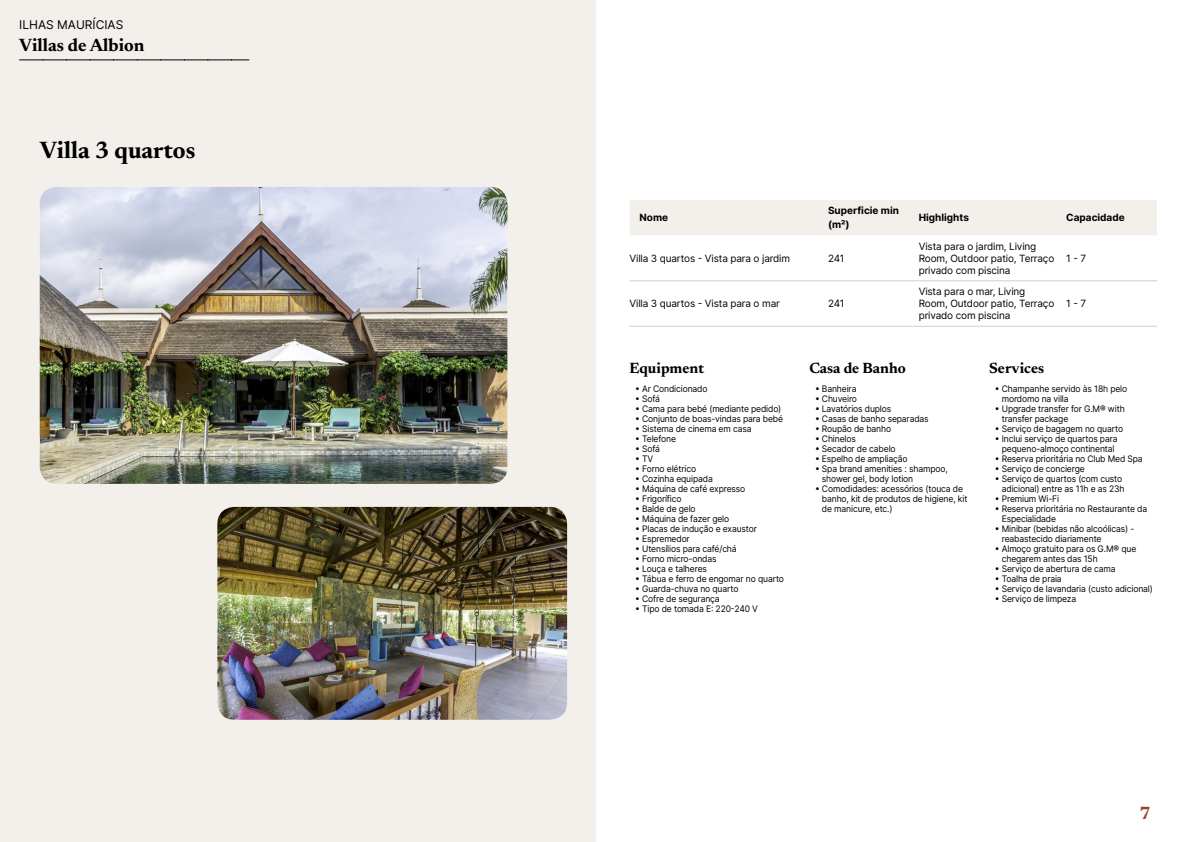
<style>
.page{position:relative;width:1191px;height:842px;background:#fff}
.page>*{position:absolute;margin:0;border:0;box-sizing:border-box;transform-origin:0 0}
.t1{font:700 24px "Newsreader 24 pt";color:#000}
.t2{font:700 18px "Newsreader 24 pt";color:#000}
.t3{font:700 18px "Newsreader 24 pt";color:#9d432c}
.t4{font:700 15px "Newsreader 24 pt";color:#000}
.t5{font:12px "Inter";color:#000}
.t6{font:10px/12px "Inter";letter-spacing:-.015em;color:#000}
.t7{font:700 10px/14px "Inter";color:#000}
.t8{font:9px/10px "Inter";letter-spacing:-.015em;color:#000;scale:.95 1}
</style>
<div class="page">
<div style="left:0;top:0;width:595px;height:842px;background:#f3f0ec"></div>
<img style="left:40px;top:187px;width:467px;height:297px">
<img style="left:217px;top:507px;width:350px;height:213px">
<svg style="left:20px;top:60px;width:229px;height:1px"></svg>
<div style="left:630px;top:200px;width:527px;height:35px;background:#f3f0ec"></div>
<hr style="left:629px;top:280px;width:199px;height:1px;background:#d7cdc1">
<hr style="left:828px;top:280px;width:90px;height:1px;background:#d7cdc1">
<hr style="left:918px;top:280px;width:148px;height:1px;background:#d7cdc1">
<hr style="left:1066px;top:280px;width:91px;height:1px;background:#d7cdc1">
<hr style="left:629px;top:326px;width:199px;height:1px;background:#d7cdc1">
<hr style="left:828px;top:326px;width:90px;height:1px;background:#d7cdc1">
<hr style="left:918px;top:326px;width:148px;height:1px;background:#d7cdc1">
<hr style="left:1066px;top:326px;width:91px;height:1px;background:#d7cdc1">
<h3 class="t5" style="left:19px;top:15px;width:106px">ILHAS MAURÍCIAS</h3>
<h2 class="t2" style="left:19px;top:32px;width:127px">Villas de Albion</h2>
<h1 class="t1" style="left:40px;top:133px;width:157px">Villa 3 quartos</h1>
<p class="t7" style="left:639px;top:210px;width:30px">Nome</p>
<p class="t7" style="left:828px;top:203px;width:72px">Superficie min (m²)</p>
<p class="t7" style="left:918px;top:210px;width:52px">Highlights</p>
<p class="t7" style="left:1066px;top:210px;width:60px">Capacidade</p>
<p class="t6" style="left:629px;top:252px;width:162px">Villa 3 quartos - Vista para o jardim</p>
<p class="t6" style="left:828px;top:252px;width:18px">241</p>
<p class="t6" style="left:918px;top:240px;width:137px">Vista para o jardim, Living<br>Room, Outdoor patio, Terraço privado com piscina</p>
<p class="t6" style="left:1066px;top:252px;width:21px">1 - 7</p>
<p class="t6" style="left:629px;top:297px;width:152px">Villa 3 quartos - Vista para o mar</p>
<p class="t6" style="left:828px;top:297px;width:18px">241</p>
<p class="t6" style="left:918px;top:285px;width:137px">Vista para o mar, Living<br>Room, Outdoor patio, Terraço privado com piscina</p>
<p class="t6" style="left:1066px;top:297px;width:21px">1 - 7</p>
<h3 class="t4" style="left:629px;top:357px;width:76px">Equipment</h3>
<p class="t8" style="left:635px;top:383px;width:78px">• Ar Condicionado</p>
<p class="t8" style="left:635px;top:393px;width:28px">• Sofá</p>
<p class="t8" style="left:635px;top:403px;width:155px">• Cama para bebé (mediante pedido)</p>
<p class="t8" style="left:635px;top:413px;width:157px">• Conjunto de boas-vindas para bebé</p>
<p class="t8" style="left:635px;top:423px;width:124px">• Sistema de cinema em casa</p>
<p class="t8" style="left:635px;top:433px;width:44px">• Telefone</p>
<p class="t8" style="left:635px;top:443px;width:28px">• Sofá</p>
<p class="t8" style="left:635px;top:453px;width:21px">• TV</p>
<p class="t8" style="left:635px;top:463px;width:66px">• Forno elétrico</p>
<p class="t8" style="left:635px;top:473px;width:83px">• Cozinha equipada</p>
<p class="t8" style="left:635px;top:483px;width:117px">• Máquina de café expresso</p>
<p class="t8" style="left:635px;top:493px;width:50px">• Frigorífico</p>
<p class="t8" style="left:635px;top:503px;width:65px">• Balde de gelo</p>
<p class="t8" style="left:635px;top:513px;width:101px">• Máquina de fazer gelo</p>
<p class="t8" style="left:635px;top:523px;width:130px">• Placas de indução e exaustor</p>
<p class="t8" style="left:635px;top:533px;width:59px">• Espremedor</p>
<p class="t8" style="left:635px;top:543px;width:108px">• Utensílios para café/chá</p>
<p class="t8" style="left:635px;top:553px;width:87px">• Forno micro-ondas</p>
<p class="t8" style="left:635px;top:563px;width:77px">• Louça e talheres</p>
<p class="t8" style="left:635px;top:573px;width:158px">• Tábua e ferro de engomar no quarto</p>
<p class="t8" style="left:635px;top:583px;width:110px">• Guarda-chuva no quarto</p>
<p class="t8" style="left:635px;top:593px;width:90px">• Cofre de segurança</p>
<p class="t8" style="left:635px;top:603px;width:131px">• Tipo de tomada E: 220-240 V</p>
<h3 class="t4" style="left:809px;top:357px;width:98px">Casa de Banho</h3>
<p class="t8" style="left:815px;top:383px;width:45px">• Banheira</p>
<p class="t8" style="left:815px;top:393px;width:46px">• Chuveiro</p>
<p class="t8" style="left:815px;top:403px;width:82px">• Lavatórios duplos</p>
<p class="t8" style="left:815px;top:413px;width:121px">• Casas de banho separadas</p>
<p class="t8" style="left:815px;top:423px;width:82px">• Roupão de banho</p>
<p class="t8" style="left:815px;top:433px;width:45px">• Chinelos</p>
<p class="t8" style="left:815px;top:443px;width:86px">• Secador de cabelo</p>
<p class="t8" style="left:815px;top:453px;width:99px">• Espelho de ampliação</p>
<p class="t8" style="left:822px;top:463px;width:134px;text-indent:-7px">• Spa brand amenities : shampoo, shower gel, body lotion</p>
<p class="t8" style="left:822px;top:483px;width:155px;text-indent:-7px">• Comodidades: acessórios (touca de banho, kit de produtos de higiene, kit de manicure, etc.)</p>
<h3 class="t4" style="left:989px;top:357px;width:57px">Services</h3>
<p class="t8" style="left:1001px;top:383px;width:134px;text-indent:-7px">• Champanhe servido às 18h pelo mordomo na villa</p>
<p class="t8" style="left:1001px;top:403px;width:131px;text-indent:-7px">• Upgrade transfer for G.M® with transfer package</p>
<p class="t8" style="left:994px;top:423px;width:137px">• Serviço de bagagem no quarto</p>
<p class="t8" style="left:994px;top:433px;width:131px;text-align:center">• Inclui serviço de quartos para pequeno-almoço continental</p>
<p class="t8" style="left:994px;top:453px;width:157px">• Reserva prioritária no Club Med Spa</p>
<p class="t8" style="left:994px;top:463px;width:96px">• Serviço de concierge</p>
<p class="t8" style="left:994px;top:473px;width:138px;text-align:right">• Serviço de quartos (com custo adicional) entre as 11h e as 23h</p>
<p class="t8" style="left:994px;top:493px;width:69px">• Premium Wi-Fi</p>
<p class="t8" style="left:1001px;top:503px;width:154px;text-indent:-7px">• Reserva prioritária no Restaurante da<br>Especialidade</p>
<p class="t8" style="left:1001px;top:523px;width:141px;text-indent:-7px">• Minibar (bebidas não alcoólicas) - reabastecido diariamente</p>
<p class="t8" style="left:1001px;top:543px;width:143px;text-indent:-7px">• Almoço gratuito para os G.M® que chegarem antes das 15h</p>
<p class="t8" style="left:994px;top:563px;width:129px">• Serviço de abertura de cama</p>
<p class="t8" style="left:994px;top:573px;width:72px">• Toalha de praia</p>
<p class="t8" style="left:994px;top:583px;width:168px">• Serviço de lavandaria (custo adicional)</p>
<p class="t8" style="left:994px;top:593px;width:87px">• Serviço de limpeza</p>
<h2 class="t3" style="left:1139px;top:800px;width:13px">7</h2>
</div>
